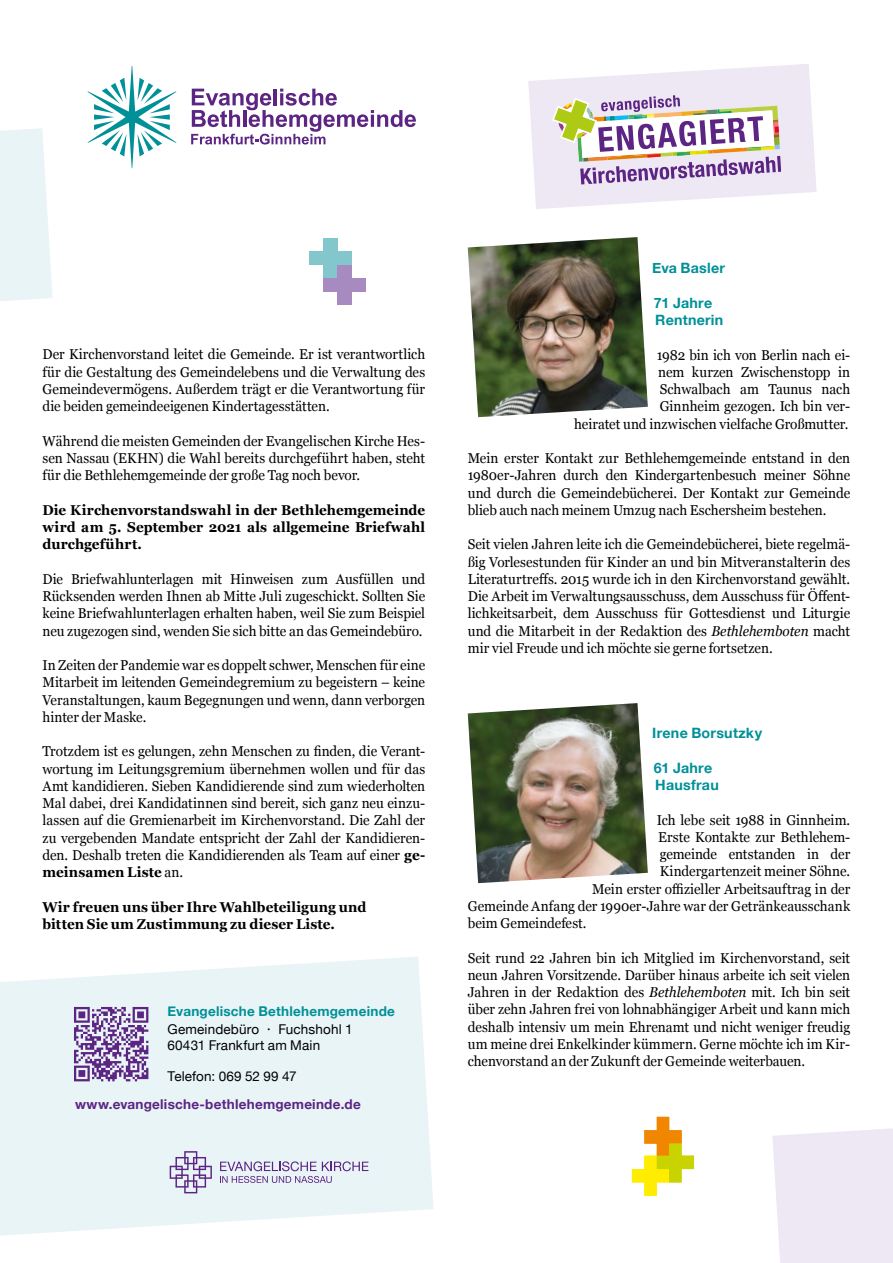
<style>
.page{position:relative;width:893px;height:1263px;background:#fff}
.page>*{position:absolute;margin:0;border:0;box-sizing:border-box;transform-origin:0 0}
.t1{font:14.25px/17.2px "Georgia";letter-spacing:-.005em;color:#000;text-align:justify;scale:.95 1}
.t2{font:700 14.25px/17.2px "Georgia";letter-spacing:.005em;color:#000;text-align:justify;scale:.95 1}
.t3{font:700 14.25px/17.2px "Helvetica Neue";letter-spacing:.015em;color:#009098}
.t4{font:700 13.5px/18px "Helvetica Neue";letter-spacing:.015em;color:#009098}
.t5{font:13.5px "Helvetica Neue";letter-spacing:.01em;color:#000}
.t6{font:700 13.5px "Helvetica Neue";letter-spacing:.02em;color:#5c2483}
.s1{font-weight:700}
.s2{font-weight:400;color:#000}
.s3{font-weight:400;font-size:15px;color:#000}
.s4{font-style:italic}
</style>
<div class="page">
<svg style="left:0;top:956px;width:434px;height:279px;background:#ebf5f7"></svg>
<svg style="left:0;top:128px;width:53px;height:173px;background:#ebf5f7"></svg>
<div style="left:772px;top:1128px;width:121px;height:135px;background:#ede8f4"></div>
<img style="left:468px;top:237px;width:180px;height:180px">
<img style="left:468px;top:703px;width:180px;height:180px">
<svg style="left:632px;top:1117px;width:62px;height:79px"></svg>
<div style="left:309px;top:251px;width:43px;height:14px;background:#83c6cb"></div>
<div style="left:323px;top:238px;width:15px;height:40px;background:#83c6cb"></div>
<div style="left:323px;top:278px;width:43px;height:13px;background:#a78ac0"></div>
<div style="left:337px;top:265px;width:15px;height:40px;background:#a78ac0"></div>
<svg style="left:528px;top:64px;width:289px;height:145px"></svg>
<svg style="left:191px;top:89px;width:225px;height:55px"></svg>
<svg style="left:88px;top:66px;width:88px;height:102px"></svg>
<svg style="left:220px;top:1161px;width:148px;height:22px;background:#c9c5db"></svg>
<svg style="left:170px;top:1151px;width:42px;height:42px;background:#c0b8d5"></svg>
<svg style="left:74px;top:1007px;width:74px;height:74px;background:#a089ba"></svg>
<p class="t1" style="left:43px;top:345px;width:404px">Der Kirchenvorstand leitet die Gemeinde. Er ist verantwortlich für die Gestaltung des Gemeindelebens und die Verwaltung des Gemeindevermögens. Außerdem trägt er die Verantwortung für die beiden gemeindeeigenen Kindertagesstätten.</p>
<p class="t1" style="left:43px;top:432px;width:404px">Während die meisten Gemeinden der Evangelischen Kirche Hes&shy;sen Nassau (EKHN) die Wahl bereits durchgeführt haben, steht für die Bethlehemgemeinde der große Tag noch bevor.</p>
<p class="t2" style="left:43px;top:500px;width:404px">Die Kirchenvorstandswahl in der Bethlehemgemeinde wird am 5. September 2021 als allgemeine Briefwahl durchgeführt.</p>
<p class="t1" style="left:43px;top:570px;width:404px">Die Briefwahlunterlagen mit Hinweisen zum Ausfüllen und Rücksenden werden Ihnen ab Mitte Juli zugeschickt. Sollten Sie keine Briefwahlunterlagen erhalten haben, weil Sie zum Beispiel neu zugezogen sind, wenden Sie sich bitte an das Gemeindebüro.</p>
<p class="t1" style="left:43px;top:656px;width:404px">In Zeiten der Pandemie war es doppelt schwer, Menschen für eine Mitarbeit im leitenden Gemeindegremium zu begeistern – keine Veranstaltungen, kaum Begegnungen und wenn, dann verborgen hinter der Maske.</p>
<p class="t1" style="left:43px;top:742px;width:404px">Trotzdem ist es gelungen, zehn Menschen zu finden, die Verant&shy;wortung im Leitungsgremium übernehmen wollen und für das Amt kandidieren. Sieben Kandidierende sind zum wiederholten Mal dabei, drei Kandidatinnen sind bereit, sich ganz neu einzu&shy;lassen auf die Gremienarbeit im Kirchenvorstand. Die Zahl der zu vergebenden Mandate entspricht der Zahl der Kandidieren&shy;den. Deshalb treten die Kandidierenden als Team auf einer <span class="s1">ge&shy;meinsamen Liste</span> an.</p>
<p class="t2" style="left:43px;top:897px;width:342px">Wir freuen uns über Ihre Wahlbeteiligung und bitten Sie um Zustimmung zu dieser Liste.</p>
<p class="t4" style="left:168px;top:1003px;width:229px">Evangelische Bethlehemgemeinde<br><span class="s2">Gemeindebüro</span> <span class="s3">·</span> <span class="s2">Fuchshohl 1</span></p>
<p class="t5" style="left:168px;top:1035px;width:154px">60431 Frankfurt am Main</p>
<p class="t5" style="left:168px;top:1067px;width:131px">Telefon: 069 52 99 47</p>
<p class="t6" style="left:75px;top:1094px;width:287px">www.evangelische-bethlehemgemeinde.de</p>
<p class="t3" style="left:652px;top:260px;width:74px">Eva Basler</p>
<p class="t3" style="left:654px;top:294px;width:71px">71 Jahre<br>Rentnerin</p>
<p class="t1" style="left:574px;top:345px;width:292px;text-align:right">1982 bin ich von Berlin nach ei-<br>nem kurzen Zwischenstopp in<br>Schwalbach am Taunus nach<br>Ginnheim gezogen. Ich bin ver-<br>heiratet und inzwischen vielfache Großmutter.</p>
<p class="t1" style="left:468px;top:449px;width:404px">Mein erster Kontakt zur Bethlehemgemeinde entstand in den 1980er-Jahren durch den Kindergartenbesuch meiner Söhne und durch die Gemeindebücherei. Der Kontakt zur Gemeinde blieb auch nach meinem Umzug nach Eschersheim bestehen.</p>
<p class="t1" style="left:468px;top:535px;width:404px">Seit vielen Jahren leite ich die Gemeindebücherei, biete regelmä&shy;ßig Vorlesestunden für Kinder an und bin Mitveranstalterin des Literaturtreffs. 2015 wurde ich in den Kirchenvorstand gewählt.<br>Die Arbeit im Verwaltungsausschuss, dem Ausschuss für Öffent&shy;lichkeitsarbeit, dem Ausschuss für Gottesdienst und Liturgie und die Mitarbeit in der Redaktion des <span class="s4">Bethlehemboten</span> macht mir viel Freude und ich möchte sie gerne fortsetzen.</p>
<p class="t3" style="left:652px;top:725px;width:111px">Irene Borsutzky</p>
<p class="t3" style="left:654px;top:759px;width:67px">61 Jahre<br>Hausfrau</p>
<p class="t1" style="left:657px;top:810px;width:205px">Ich lebe seit 1988 in Ginnheim.</p>
<p class="t1" style="left:658px;top:828px;width:204px">Erste Kontakte zur Bethlehem-</p>
<p class="t1" style="left:660px;top:845px;width:202px">gemeinde entstanden in der</p>
<p class="t1" style="left:660px;top:862px;width:202px">Kindergartenzeit meiner Söhne.</p>
<p class="t1" style="left:592px;top:879px;width:273px">Mein erster offizieller Arbeitsauftrag in der</p>
<p class="t1" style="left:468px;top:897px;width:404px">Gemeinde Anfang der 1990er-Jahre war der Getränkeausschank</p>
<p class="t1" style="left:468px;top:914px;width:127px">beim Gemeindefest.</p>
<p class="t1" style="left:468px;top:948px;width:404px">Seit rund 22 Jahren bin ich Mitglied im Kirchenvorstand, seit neun Jahren Vorsitzende. Darüber hinaus arbeite ich seit vielen Jahren in der Redaktion des <span class="s4">Bethlehemboten</span> mit. Ich bin seit über zehn Jahren frei von lohnabhängiger Arbeit und kann mich deshalb intensiv um mein Ehrenamt und nicht weniger freudig um meine drei Enkelkinder kümmern. Gerne möchte ich im Kir&shy;chenvorstand an der Zukunft der Gemeinde weiterbauen.</p>
</div>
